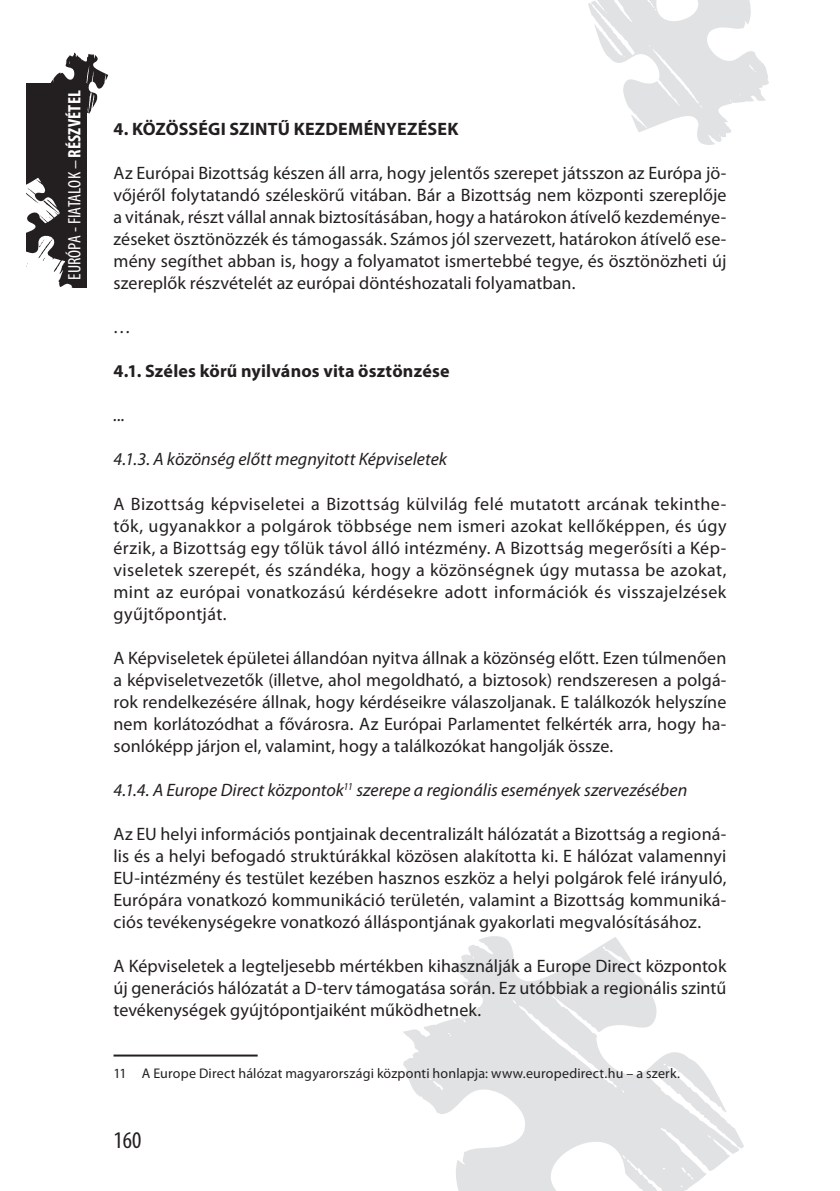
<style>
.page{position:relative;width:840px;height:1191px;background:#fff}
.page>*{position:absolute;margin:0;border:0;box-sizing:border-box;transform-origin:0 0}
.t1{font:condensed 24px "Myriad Pro";color:#231f20}
.t2{font:18px/22px "Myriad Pro";letter-spacing:.01em;color:#231f20;text-align:justify}
.t3{font:italic 18px "Myriad Pro";letter-spacing:.005em;color:#231f20}
.t4{font:700 18px "Myriad Pro";letter-spacing:.01em;color:#231f20}
.t5{font:condensed 18px "Myriad Pro";color:#fff}
.t6{font:14px "Myriad Pro";letter-spacing:.015em;color:#231f20}
.s1{font-weight:700}
</style>
<div class="page">
<svg style="left:403px;top:936px;width:340px;height:255px;fill:#e1e2e4"></svg>
<svg style="left:588px;top:0;width:180px;height:145px"></svg>
<div style="left:27px;top:83px;width:59px;height:205px;background:#231f20"></div>
<svg style="left:26px;top:177px;width:47px;height:111px"></svg>
<svg style="left:50px;top:52px;width:58px;height:62px"></svg>
<hr style="left:113px;top:1054px;width:144px;height:2px;background:#231f20">
<p class="t5" style="left:63px;top:280px;width:191px;rotate:-90deg">EURÓPA - FIATALOK – <span class="s1">RÉSZVÉTEL</span></p>
<p class="t4" style="left:113px;top:118px;width:346px">4. KÖZÖSSÉGI SZINTŰ KEZDEMÉNYEZÉSEK</p>
<p class="t2" style="left:113px;top:162px;width:615px">Az Európai Bizottság készen áll arra, hogy jelentős szerepet játsszon az Európa jö&shy;vőjéről folytatandó széleskörű vitában. Bár a Bizottság nem központi szereplője a vitának, részt vállal annak biztosításában, hogy a határokon átívelő kezdeménye&shy;zéseket ösztönözzék és támogassák. Számos jól szervezett, határokon átívelő ese&shy;mény segíthet abban is, hogy a folyamatot ismertebbé tegye, és ösztönözheti új szereplők részvételét az európai döntéshozatali folyamatban.</p>
<p class="t3" style="left:113px;top:316px;width:19px">…</p>
<p class="t4" style="left:113px;top:360px;width:337px">4.1. Széles körű nyilvános vita ösztönzése</p>
<p class="t3" style="left:113px;top:404px;width:13px">...</p>
<p class="t3" style="left:113px;top:448px;width:335px">4.1.3. A közönség előtt megnyitott Képviseletek</p>
<p class="t2" style="left:113px;top:492px;width:614px">A Bizottság képviseletei a Bizottság külvilág felé mutatott arcának tekinthe&shy;tők, ugyanakkor a polgárok többsége nem ismeri azokat kellőképpen, és úgy érzik, a Bizottság egy tőlük távol álló intézmény. A Bizottság megerősíti a Kép&shy;viseletek szerepét, és szándéka, hogy a közönségnek úgy mutassa be azokat, mint az európai vonatkozású kérdésekre adott információk és visszajelzések gyűjtőpontját.</p>
<p class="t2" style="left:113px;top:646px;width:614px">A Képviseletek épületei állandóan nyitva állnak a közönség előtt. Ezen túlmenően a képviseletvezetők (illetve, ahol megoldható, a biztosok) rendszeresen a polgá&shy;rok rendelkezésére állnak, hogy kérdéseikre válaszoljanak. E találkozók helyszíne nem korlátozódhat a fővárosra. Az Európai Parlamentet felkérték arra, hogy ha&shy;sonlóképp járjon el, valamint, hogy a találkozókat hangolják össze.</p>
<p class="t3" style="left:113px;top:778px;width:575px">4.1.4. A Europe Direct központok<sup>11</sup> szerepe a regionális események szervezésében</p>
<p class="t2" style="left:113px;top:822px;width:614px">Az EU helyi információs pontjainak decentralizált hálózatát a Bizottság a regioná&shy;lis és a helyi befogadó struktúrákkal közösen alakította ki. E hálózat valamennyi EU -intézmény és testület kezében hasznos eszköz a helyi polgárok felé irányuló, Európára vonatkozó kommunikáció területén, valamint a Bizottság kommuniká&shy;ciós tevékenységekre vonatkozó álláspontjának gyakorlati megvalósításához.</p>
<p class="t2" style="left:113px;top:954px;width:614px">A Képviseletek a legteljesebb mértékben kihasználják a Europe Direct központok új generációs hálózatát a D-terv támogatása során. Ez utóbbiak a regionális szintű tevékenységek gyújtópontjaiként működhetnek.</p>
<p class="t6" style="left:113px;top:1064px;width:567px">11 A Europe Direct hálózat magyarországi központi honlapja: www.europedirect.hu – a szerk.</p>
<h1 class="t1" style="left:113px;top:1125px;width:29px">160</h1>
</div>
